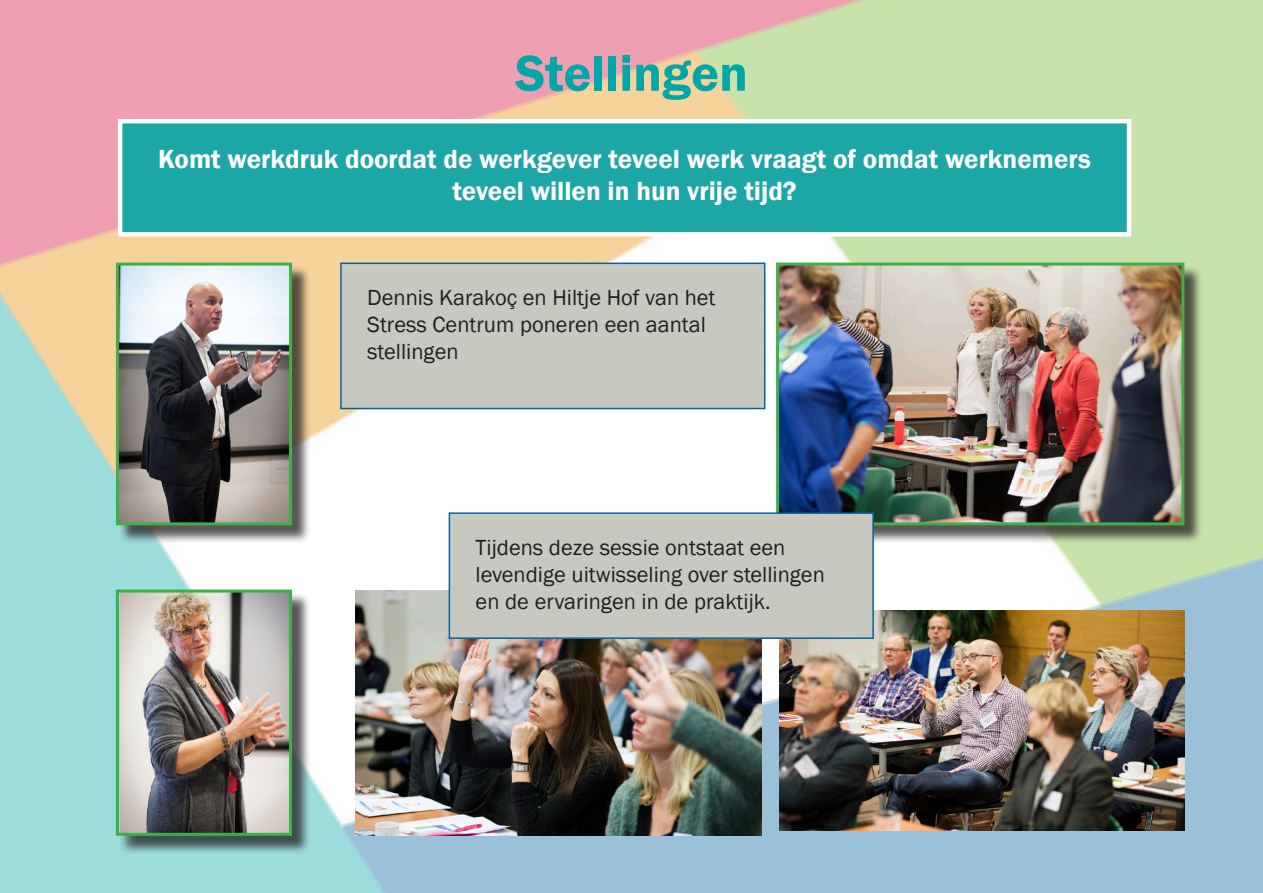
<style>
.page{position:relative;width:1263px;height:893px;background:#fff}
.page>*{position:absolute;margin:0;border:0;box-sizing:border-box;transform-origin:0 0}
.t1{font:600 52.5px "Franklin Gothic";color:#01a7a7}
.t2{font:600 27px/32.4px "Franklin Gothic";color:#fff;text-align:center}
.t3{font:22.5px/27px "Franklin Gothic";color:#231f20}
</style>
<div class="page">
<img style="left:0;top:0;width:1263px;height:893px">
<img style="left:779px;top:610px;width:405px;height:221px">
<img style="left:356px;top:590px;width:405px;height:246px">
<div style="left:118px;top:265px;width:193px;height:279px;background:#231f20;opacity:.75"></div>
<img style="left:120px;top:267px;width:168px;height:254px">
<div style="left:116px;top:263px;width:176px;height:262px;border:3px solid #40ae49"></div>
<div style="left:120px;top:121px;width:1009px;height:113px;background:#1ca7a6"></div>
<div style="left:118px;top:119px;width:1013px;height:117px;border:4px solid #fff"></div>
<div style="left:341px;top:263px;width:424px;height:146px;background:#c7c8c0"></div>
<div style="left:340px;top:263px;width:425px;height:146px;border:2px solid #00629f"></div>
<div style="left:778px;top:265px;width:425px;height:279px;background:#231f20;opacity:.75"></div>
<img style="left:780px;top:267px;width:400px;height:254px">
<div style="left:776px;top:263px;width:408px;height:262px;border:3px solid #40ae49"></div>
<div style="left:118px;top:592px;width:193px;height:262px;background:#231f20;opacity:.75"></div>
<img style="left:120px;top:594px;width:168px;height:238px">
<div style="left:116px;top:590px;width:176px;height:246px;border:3px solid #40ae49"></div>
<div style="left:449px;top:513px;width:424px;height:125px;background:#c7c8c0"></div>
<div style="left:449px;top:512px;width:425px;height:127px;border:2px solid #00629f"></div>
<h1 class="t1" style="left:515px;top:41px;width:234px">Stellingen</h1>
<p class="t2" style="left:158px;top:143px;width:934px">Komt werkdruk doordat de werkgever teveel werk vraagt of omdat werknemers teveel willen in hun vrije tijd?</p>
<p class="t3" style="left:367px;top:285px;width:350px">Dennis Karakoç en Hiltje Hof van het<br>Stress Centrum poneren een aantal stellingen</p>
<p class="t3" style="left:476px;top:535px;width:351px">Tijdens deze sessie ontstaat een levendige uitwisseling over stellingen en de ervaringen in de praktijk.</p>
</div>
